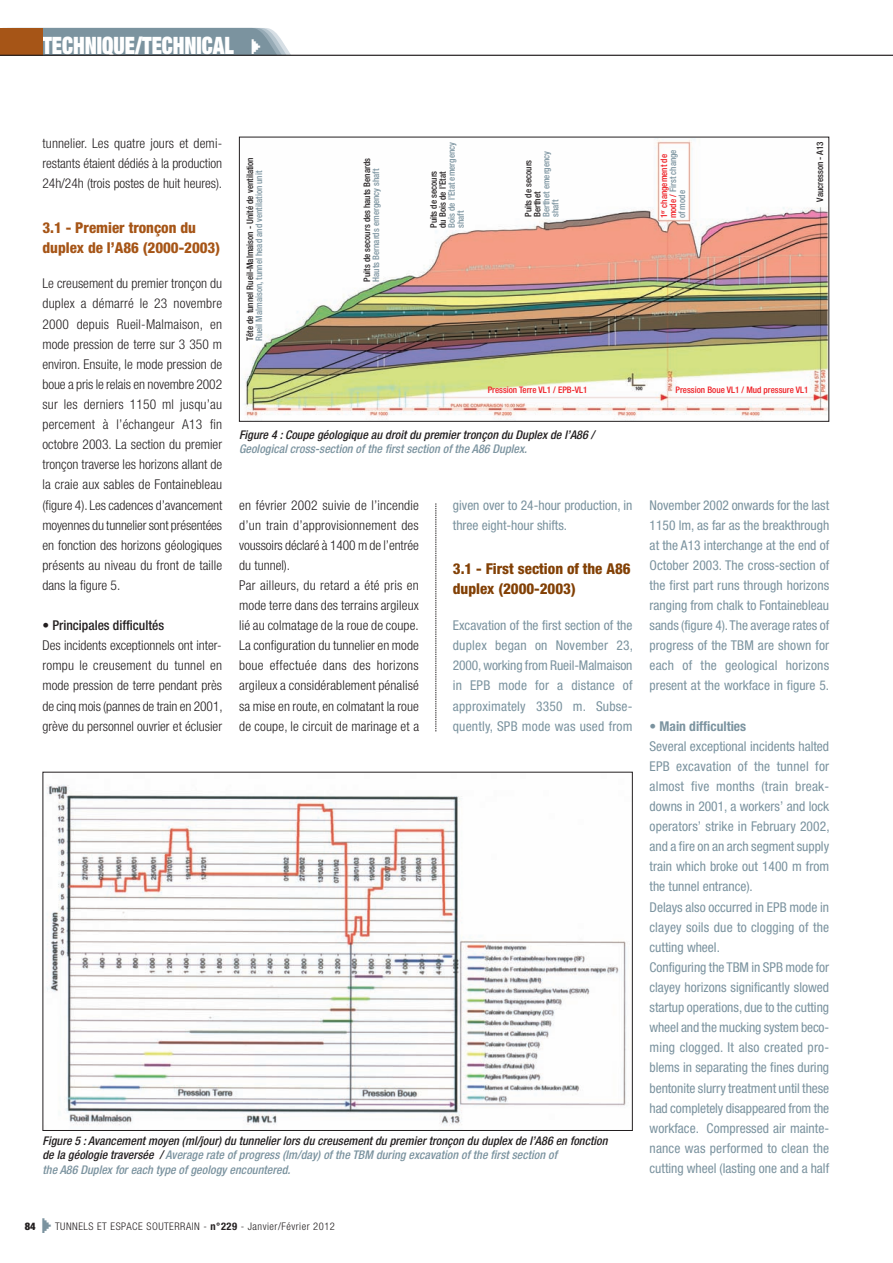
<style>
.page{position:relative;width:893px;height:1263px;background:#fff}
.page>*{position:absolute;margin:0;border:0;box-sizing:border-box;transform-origin:0 0}
.t1{font:900 expanded 24px "Helvetica Neue";color:#fff;scale:.85 1}
.t2{font:800 condensed 15px/20.1px "Helvetica Neue";color:#a65517}
.t3{font:800 condensed 15px/20.1px "Helvetica Neue";color:#824005}
.t4{font:condensed 13.5px/20.1px "Helvetica Neue";color:#7b939f}
.t5{font:300 condensed 13.5px/20.1px "Helvetica Neue";letter-spacing:.01em;color:#231f20;text-align:justify}
.t6{font:500 condensed 13.5px "Helvetica Neue";color:#231f20}
.t7{font:700 condensed 13.5px "Helvetica Neue";color:#7b939f}
.t8{font:italic 500 condensed 12px/14.4px "Helvetica Neue";letter-spacing:.005em;color:#231f20}
.t9{font:italic 500 condensed 12px "Helvetica Neue";color:#7b939f}
.t10{font:300 condensed 10.5px "Helvetica Neue";letter-spacing:.05em;color:#231f20}
.t11{font:500 condensed 9px/9px "Helvetica Neue";color:#231f20}
.t12{font:500 condensed 9px/9px "Helvetica Neue";color:#7b939f}
.t13{font:500 condensed 9px/9px "Helvetica Neue";color:#ee1d23}
.s1{font-family:"Icon Bit One";font-weight:400;font-stretch:normal;font-size:21px}
.s2{color:#7b939f}
.s3{font-weight:900}
.s4{font-family:"Icon Bit One";font-weight:400;font-stretch:normal;font-size:21px;color:#7b939f}
.s5{font-weight:700}
</style>
<div class="page">
<svg style="left:436px;top:503px;width:1px;height:228px"></svg>
<svg style="left:43px;top:28px;width:248px;height:27px;background:#8298a3"></svg>
<div style="left:0;top:28px;width:43px;height:27px;background:#a65517"></div>
<hr style="left:0;top:55px;width:893px;height:1px;background:#231f20">
<img style="left:244px;top:139px;width:583px;height:280px">
<div style="left:239px;top:137px;width:590px;height:285px;border:1px solid #231f20"></div>
<img style="left:47px;top:785px;width:579px;height:340px">
<h1 class="t1" style="left:43px;top:37px;width:260px">TECHNIQUE/TECHNICAL <span class="s1">M</span></h1>
<p class="t5" style="left:43px;top:134px;width:181px">tunnelier. Les quatre jours et demi&shy;restants étaient dédiés à la production 24h/24h (trois postes de huit heures).</p>
<p class="t2" style="left:43px;top:218px;width:179px">3.1 - Premier tronçon du duplex de l’A86 (2000-2003)</p>
<p class="t5" style="left:43px;top:275px;width:181px">Le creusement du premier tronçon du duplex a démarré le 23 novembre 2000 depuis Rueil-Malmaison, en mode pression de terre sur 3 350 m environ. Ensuite, le mode pression de boue a pris le relais en novembre 2002 sur les derniers 1150 ml jusqu’au percement à l’échangeur A13 fin octobre 2003. La section du premier tronçon traverse les horizons allant de la craie aux sables de Fontainebleau (figure 4). Les cadences d’avancement moyennes du tunnelier sont présentées en fonction des horizons géologiques présents au niveau du front de taille dans la figure 5.</p>
<p class="t6" style="left:43px;top:620px;width:123px">• Principales difficultés</p>
<p class="t5" style="left:43px;top:636px;width:182px">Des incidents exceptionnels ont inter&shy;rompu le creusement du tunnel en mode pression de terre pendant près de cinq mois (pannes de train en 2001, grève du personnel ouvrier et éclusier</p>
<p class="t11" style="left:524px;top:217px;width:59px;rotate:-90deg">Puits de secours<br>Berthet</p>
<p class="t12" style="left:542px;top:217px;width:67px;rotate:-90deg">Berthet emergency shaft</p>
<p class="t11" style="left:816px;top:202px;width:62px;rotate:-90deg">Vaucresson - A13</p>
<p class="t12" style="left:448px;top:228px;width:87px;rotate:-90deg">Bois de l’Etat emergency shaft</p>
<p class="t13" style="left:660px;top:218px;width:71px;rotate:-90deg">1<sup>er</sup> changement de mode / <span class="s2">First change of mode</span></p>
<p class="t11" style="left:246px;top:341px;width:185px;rotate:-90deg">Tête de tunnel Rueil-Malmaison - Unité de ventilation</p>
<p class="t11" style="left:363px;top:282px;width:125px;rotate:-90deg">Puits de secours des hauts Benards</p>
<p class="t12" style="left:372px;top:282px;width:115px;rotate:-90deg">Hauts Bernards emergency shaft</p>
<p class="t11" style="left:430px;top:228px;width:59px;rotate:-90deg">Puits de secours du Bois de l’Etat</p>
<p class="t12" style="left:255px;top:341px;width:172px;rotate:-90deg">Rueil Malmaison, tunnel head and ventilation unit</p>
<p class="t13" style="left:488px;top:386px;width:101px">Pression Terre VL1 / EPB-VL1</p>
<p class="t13" style="left:676px;top:386px;width:134px">Pression Boue VL1 / Mud pressure VL1</p>
<p class="t8" style="left:239px;top:428px;width:357px">Figure 4 :Coupe géologique au droit du premiertronçon du Duplex de l’A86 /</p>
<p class="t9" style="left:239px;top:445px;width:292px">Geologicalcross-section of the first section of the A86 Duplex.</p>
<p class="t5" style="left:239px;top:496px;width:181px;text-align:left">en février 2002 suivie de l’incendie d’un train d’approvisionnement des voussoirs déclaré à 1400 m de l’entrée du tunnel).<br>Par ailleurs, du retard a été pris en mode terre dans des terrains argileux lié au colmatage de la roue de coupe.<br>La configuration du tunnelier en mode boue effectuée dans des horizons argileux a considérablement pénalisé sa mise en route, en colmatant la roue de coupe, le circuit de marinage et a</p>
<p class="t4" style="left:453px;top:496px;width:181px">given over to 24-hour production, in three eight-hour shifts.</p>
<p class="t4" style="left:650px;top:496px;width:181px;text-align:justify">November 2002 onwards for the last 1150 lm, as far as the breakthrough at the A13 interchange at the end of October 2003. The cross-section of the first part runs through horizons ranging from chalk to Fontainebleau sands (figure 4). The average rates of progress of the TBM are shown for each of the geological horizons present at the workface in figure 5.</p>
<p class="t7" style="left:650px;top:721px;width:98px">• Main difficulties</p>
<p class="t4" style="left:650px;top:737px;width:182px">Several exceptional incidents halted EPB excavation of the tunnel for almost five months (train break&shy;downs in 2001, a workers’ and lock operators’ strike in February 2002, and a fire on an arch segment supply train which broke out 1400 m from the tunnel entrance).<br>Delays also occurred in EPB mode in clayey soils due to clogging of the cutting wheel.<br>Configuring the TBM in SPB mode for clayey horizons significantly slowed startup operations, due to the cutting wheel and the mucking system beco&shy;ming clogged. It also created pro&shy;blems in separating the fines during bentonite slurry treatment until these had completely disappeared from the workface. Compressed air mainte&shy;nance was performed to clean the cutting wheel (lasting one and a half</p>
<p class="t3" style="left:453px;top:560px;width:179px">3.1 - First section of the A86 duplex (2000-2003)</p>
<p class="t4" style="left:453px;top:616px;width:182px;text-align:justify">Excavation of the first section of the duplex began on November 23, 2000, working from Rueil-Malmaison in EPB mode for a distance of approximately 3350 m. Subse&shy;quently, SPB mode was used from</p>
<p class="t8" style="left:43px;top:1134px;width:569px">Figure 5 :Avancement moyen (ml/jour) du tunnelierlors du creusement du premiertronçon du duplex de l’A86 en fonction de la géologie traversée / <span class="s2">Average rate of progress (lm/day) of the TBM during excavation of the first section of<br>the A86 Duplex foreach type of geology encountered.</span></p>
<p class="t10" style="left:25px;top:1223px;width:312px"><span class="s3">84</span> <span class="s4">M</span>TUNNELS ET ESPACE SOUTERRAIN - <span class="s5">n°229</span> - Janvier/Février 2012</p>
</div>
